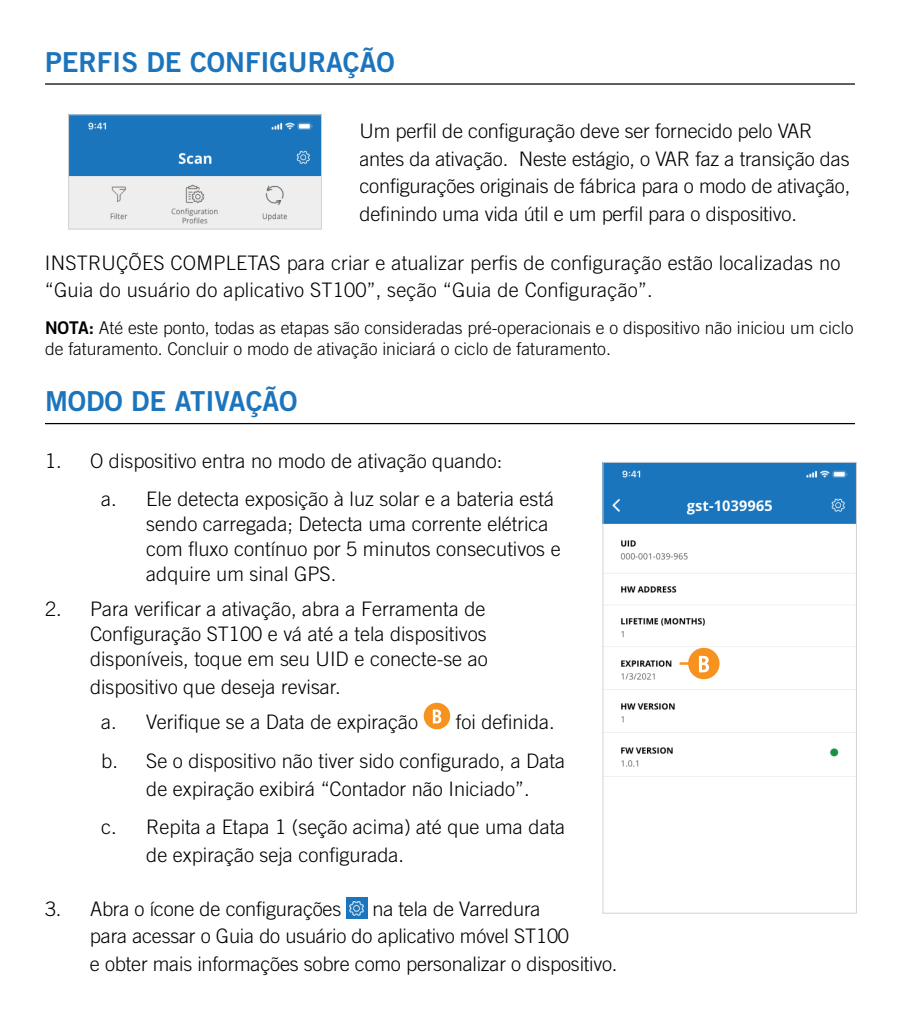
<style>
.page{position:relative;width:900px;height:1035px;background:#fff}
.page>*{position:absolute;margin:0;border:0;box-sizing:border-box;transform-origin:0 0}
.t1{font:27.5px "Trade Gothic Bold Two";color:#1c75bc}
.t2{font:300 20px/27.5px "Trade Gothic";color:#000}
.t3{font:300 17.5px/21px "Trade Gothic";color:#000}
.s1{font-family:"Trade Gothic Bold Two";font-weight:400}
</style>
<div class="page">
<hr style="left:45px;top:83px;width:810px;height:2px;background:#000">
<hr style="left:45px;top:423px;width:810px;height:1px;background:#000">
<img style="left:70px;top:116px;width:250px;height:111px">
<div style="left:68px;top:114px;width:254px;height:115px;border:1px solid #d1d3d4"></div>
<img style="left:346px;top:897px;width:21px;height:21px">
<div style="left:424px;top:703px;width:26px;height:26px;background:#f7921e;border-radius:50%"></div>
<svg style="left:433px;top:710px;width:8px;height:13px"></svg>
<img style="left:605px;top:464px;width:250px;height:313px">
<div style="left:603px;top:462px;width:254px;height:451px;border:1px solid #d1d3d4"></div>
<div style="left:688px;top:648px;width:32px;height:31px;background:#f7921e;border-radius:50%"></div>
<svg style="left:699px;top:656px;width:10px;height:16px"></svg>
<svg style="left:680px;top:662px;width:9px;height:3px"></svg>
<h1 class="t1" style="left:45px;top:45px;width:351px">PERFIS DE CONFIGURAÇÃO</h1>
<p class="t2" style="left:359px;top:117px;width:492px">Um perfil de configuração deve ser fornecido pelo VAR antes da ativação. Neste estágio, o VAR faz a transição das configurações originais de fábrica para o modo de ativação, definindo uma vida útil e um perfil para o dispositivo.</p>
<p class="t2" style="left:45px;top:248px;width:797px">INSTRUÇÕES COMPLETAS para criar e atualizar perfis de configuração estão localizadas no “Guia do usuário do aplicativo ST100”, seção “Guia de Configuração”.</p>
<p class="t3" style="left:45px;top:318px;width:810px"><span class="s1">NOTA:</span> Até este ponto, todas as etapas são consideradas pré-operacionais e o dispositivo não iniciou um ciclo de faturamento. Concluir o modo de ativação iniciará o ciclo de faturamento.</p>
<h1 class="t1" style="left:45px;top:385px;width:254px">MODO DE ATIVAÇÃO</h1>
<p class="t2" style="left:45px;top:446px;width:459px">1. O dispositivo entra no modo de ativação quando:</p>
<p class="t2" style="left:146px;top:486px;width:416px;line-height:25px;text-indent:-45px">a. Ele detecta exposição à luz solar e a bateria está sendo carregada; Detecta uma corrente elétrica com fluxo contínuo por 5 minutos consecutivos e adquire um sinal GPS.</p>
<p class="t2" style="left:90px;top:596px;width:399px;line-height:25px;text-align:justify;text-indent:-45px">2. Para verificar a ativação, abra a Ferramenta de Configuração ST100 e vá até a tela dispositivos disponíveis, toque em seu UID e conecte-se ao</p>
<p class="t2" style="left:90px;top:672px;width:252px">dispositivo que deseja revisar.</p>
<p class="t2" style="left:101px;top:703px;width:465px;line-height:38.8px;text-indent:355px">foi definida. b. Se o dispositivo não tiver sido configurado, a Data</p>
<p class="t2" style="left:101px;top:769px;width:465px;line-height:38.8px;text-align:center">de expiração exibirá “Contador não Iniciado”.<br>c. Repita a Etapa 1 (seção acima) até que uma data</p>
<p class="t2" style="left:146px;top:841px;width:259px">de expiração seja configurada.</p>
<p class="t2" style="left:101px;top:708px;width:318px">a. Verifique se a Data de expiração</p>
<p class="t2" style="left:45px;top:895px;width:298px">3. Abra o ícone de configurações</p>
<p class="t2" style="left:90px;top:895px;width:529px;text-indent:282px">na tela de Varredura<br>para acessar o Guia do usuário do aplicativo móvel ST100<br>e obter mais informações sobre como personalizar o dispositivo.</p>
</div>
